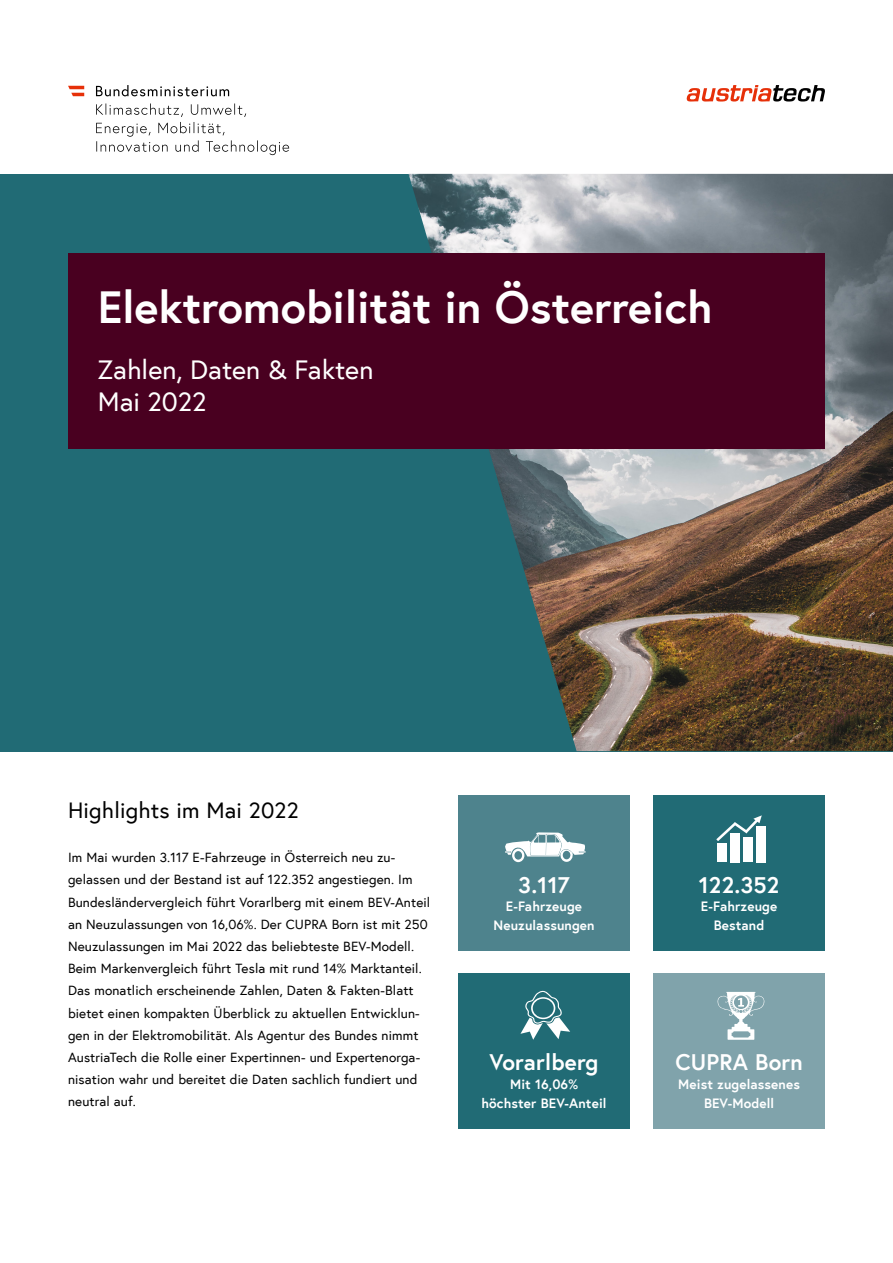
<style>
.page{position:relative;width:893px;height:1263px;background:#fff}
.page>*{position:absolute;margin:0;border:0;box-sizing:border-box;transform-origin:0 0}
.Titel{font:700 45px "Europa Austria";color:#fff}
.Untertitel{font:27px/32.4px "Europa Austria";color:#fff}
.P_Highlight_Box{font:700 22.5px "Europa Austria";letter-spacing:.01em;color:#fff}
.t1{font:22.5px "Europa Austria";letter-spacing:.01em;color:#000}
.t2{font:13.5px/22.2px "Europa Austria";letter-spacing:.01em;color:#000}
.P_Highlight_Box-2{font:700 13.5px/18.8px "Europa Austria";letter-spacing:.01em;color:#fff;text-align:center}
</style>
<div class="page">
<div style="left:458px;top:973px;width:172px;height:155px;background:#216b75"></div>
<div style="left:0;top:174px;width:893px;height:577px;background:#216b75"></div>
<svg style="left:96px;top:103px;width:193px;height:52px"></svg>
<svg style="left:96px;top:85px;width:133px;height:11px"></svg>
<svg style="left:68px;top:86px;width:16px;height:10px"></svg>
<img style="left:408px;top:174px;width:485px;height:577px">
<svg style="left:686px;top:85px;width:139px;height:17px"></svg>
<div style="left:653px;top:795px;width:172px;height:156px;background:#216b75"></div>
<div style="left:653px;top:973px;width:172px;height:155px;background:#80a3ab"></div>
<div style="left:458px;top:795px;width:172px;height:156px;background:#4e838d"></div>
<div style="left:68px;top:254px;width:757px;height:195px;background:#490020"></div>
<svg style="left:717px;top:992px;width:48px;height:48px"></svg>
<svg style="left:505px;top:832px;width:81px;height:30px"></svg>
<svg style="left:520px;top:990px;width:50px;height:50px"></svg>
<div style="left:717px;top:844px;width:10px;height:18px;background:#fff"></div>
<div style="left:730px;top:833px;width:10px;height:29px;background:#fff"></div>
<div style="left:743px;top:837px;width:10px;height:25px;background:#fff"></div>
<div style="left:756px;top:826px;width:10px;height:36px;background:#fff"></div>
<svg style="left:716px;top:815px;width:46px;height:26px"></svg>
<h1 class="Titel" style="left:98px;top:276px;width:616px">Elektromobilität in Österreich</h1>
<p class="Untertitel" style="left:98px;top:352px;width:277px">Zahlen, Daten &amp; Fakten<br>Mai 2022</p>
<h2 class="t1" style="left:68px;top:795px;width:232px">Highlights im Mai 2022</h2>
<p class="t2" style="left:68px;top:846px;width:364px">Im Mai wurden 3.117 E-Fahrzeuge in Österreich neu zu&shy;gelassen und der Bestand ist auf 122.352 angestiegen. Im Bundesländervergleich führt Vorarlberg mit einem BEV-Anteil an Neuzulassungen von 16,06%. Der CUPRA Born ist mit 250<br>Neuzulassungen im Mai 2022 das beliebteste BEV-Modell.<br>Beim Markenvergleich führt Tesla mit rund 14% Marktanteil.</p>
<p class="t2" style="left:68px;top:979px;width:354px">Das monatlich erscheinende Zahlen, Daten &amp; Fakten-Blatt bietet einen kompakten Überblick zu aktuellen Entwicklun&shy;gen in der Elektromobilität. Als Agentur des Bundes nimmt AustriaTech die Rolle einer Expertinnen- und Expertenorga&shy;nisation wahr und bereitet die Daten sachlich fundiert und neutral auf.</p>
<p class="P_Highlight_Box" style="left:518px;top:869px;width:53px">3.117</p>
<p class="P_Highlight_Box-2" style="left:493px;top:897px;width:103px">E-Fahrzeuge<br>Neuzulassungen</p>
<p class="P_Highlight_Box" style="left:490px;top:1047px;width:110px">Vorarlberg</p>
<p class="P_Highlight_Box-2" style="left:481px;top:1074px;width:127px">Mit 16,06% höchster BEV-Anteil</p>
<p class="P_Highlight_Box" style="left:699px;top:869px;width:82px">122.352</p>
<p class="P_Highlight_Box-2" style="left:701px;top:897px;width:78px">E-Fahrzeuge<br>Bestand</p>
<p class="P_Highlight_Box" style="left:675px;top:1047px;width:129px">CUPRA Born</p>
<p class="P_Highlight_Box-2" style="left:678px;top:1074px;width:123px">Meist zugelassenes<br>BEV-Modell</p>
</div>
